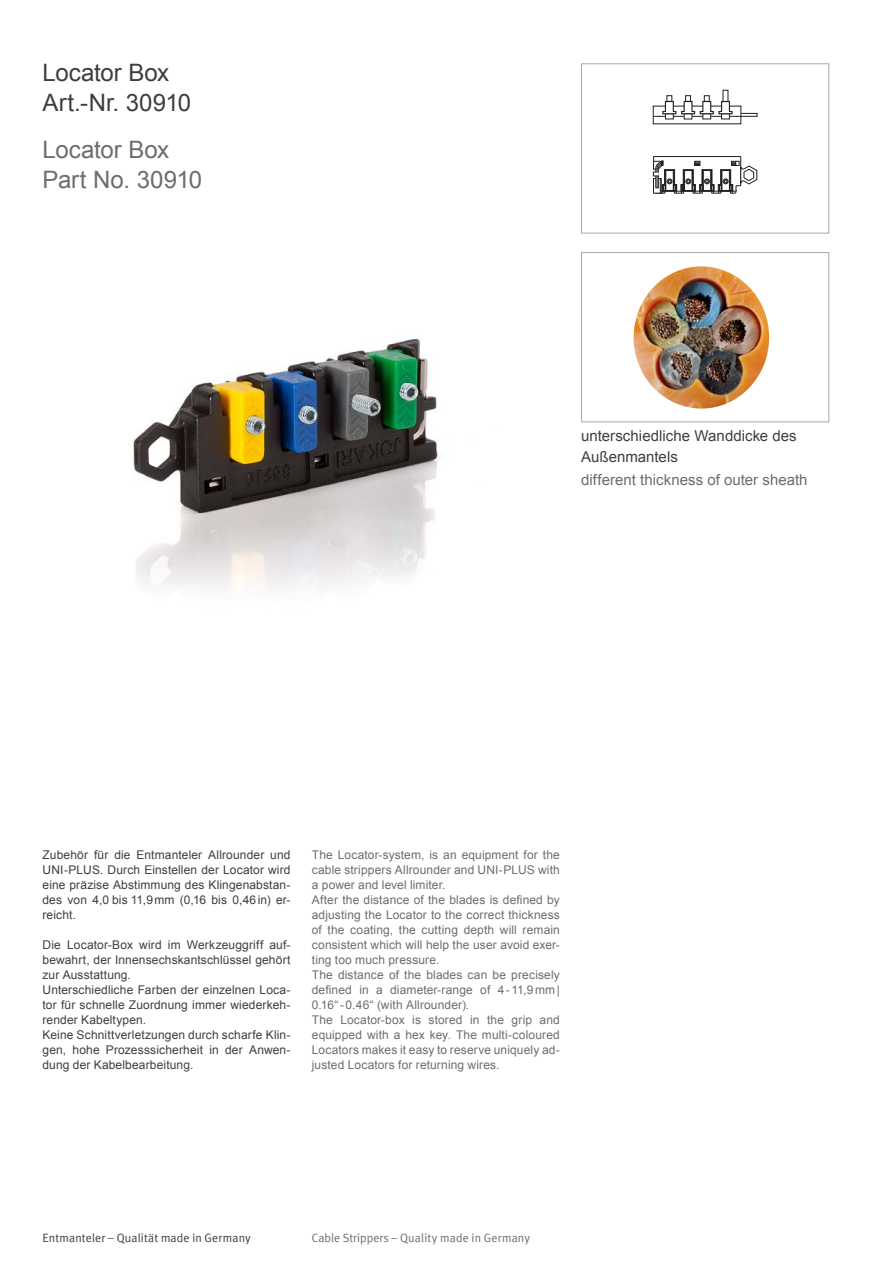
<style>
.page{position:relative;width:893px;height:1263px;background:#fff}
.page>*{position:absolute;margin:0;border:0;box-sizing:border-box;transform-origin:0 0}
.t1{font:24px/29.7px "Arial";letter-spacing:-.005em;color:#3e3e3f}
.t2{font:24px/29.7px "Arial";letter-spacing:-.005em;color:#6c6d70}
.t3{font:15px/21px "Arial";color:#3e3e3f}
.t4{font:15px "Arial";letter-spacing:.005em;color:#6c6d70}
.t5{font:12px/15px "Arial";letter-spacing:.01em;color:#6c6d70}
.t6{font:12px/15px "Arial";letter-spacing:.01em;color:#3e3e3f;text-align:justify}
.t7{font:12px "Meta Plus Normal";letter-spacing:.01em;color:#6c6d70}
.t8{font:12px "Meta Plus Normal";letter-spacing:.015em;color:#3e3e3f}
</style>
<div class="page">
<img style="left:133px;top:338px;width:462px;height:256px">
<svg style="left:653px;top:100px;width:105px;height:19px"></svg>
<div style="left:666px;top:95px;width:6px;height:7px;border:1px solid #231f20"></div>
<div style="left:685px;top:95px;width:6px;height:7px;border:1px solid #231f20"></div>
<div style="left:704px;top:95px;width:6px;height:7px;border:1px solid #231f20"></div>
<svg style="left:653px;top:156px;width:105px;height:38px"></svg>
<div style="left:581px;top:63px;width:248px;height:170px;border:1px solid #a8a9ad"></div>
<div style="left:581px;top:252px;width:248px;height:170px;border:1px solid #a8a9ad"></div>
<img style="left:634px;top:266px;width:135px;height:143px">
<h1 class="t1" style="left:43px;top:58px;width:149px">Locator Box<br>Art.-Nr. 3091 0</h1>
<h1 class="t2" style="left:43px;top:135px;width:160px">Locator Box<br>Part No. 3091 0</h1>
<p class="t3" style="left:581px;top:425px;width:217px">unterschiedliche Wanddicke des<br>Außenmantels</p>
<p class="t4" style="left:581px;top:470px;width:228px">different thickness of outer sheath</p>
<p class="t6" style="left:43px;top:848px;width:250px">Zubehör für die Entmanteler Allrounder und UNI -PLUS. Durch Einstellen der Locator wird eine präzise Abstimmung des Klingenabstan&shy;des von 4,0 bis 11,9mm (0,16 bis 0,46in) er&shy;reicht.</p>
<p class="t6" style="left:43px;top:938px;width:250px;text-align:left">Die Locator-Box wird im Werkzeuggriff auf&shy;bewahrt, der Innensechskantschlüssel gehört zur Ausstattung.<br>Unterschiedliche Farben der einzelnen Loca&shy;tor für schnelle Zuordnung immer wiederkeh&shy;render Kabeltypen.<br>Keine Schnittverletzungen durch scharfe Klin&shy;gen, hohe Prozesssicherheit in der Anwen&shy;dung der Kabelbearbeitung.</p>
<p class="t5" style="left:312px;top:848px;width:250px">The Locator-system, is an equipment for the cable strippers Allrounder and UNI -PLUS with a power and level limiter.<br>After the distance of the blades is defined by adjusting the Locator to the correct thickness of the coating, the cutting depth will remain consistent which will help the user avoid exer&shy;ting too much pressure.<br>The distance of the blades can be precisely defined in a diameter-range of 4- 11 ,9 mm | 0.1 6“ - 0.46“ (with Allrounder).<br>The Locator-box is stored in the grip and equipped with a hex key. The multi-coloured Locators makes it easy to reserve uniquely ad&shy;justed Locators for returning wires.</p>
<p class="t8" style="left:43px;top:1230px;width:210px">Entmanteler – Qualität made in Germany</p>
<p class="t7" style="left:312px;top:1230px;width:220px">Cable Strippers – Quality made in Germany</p>
</div>
